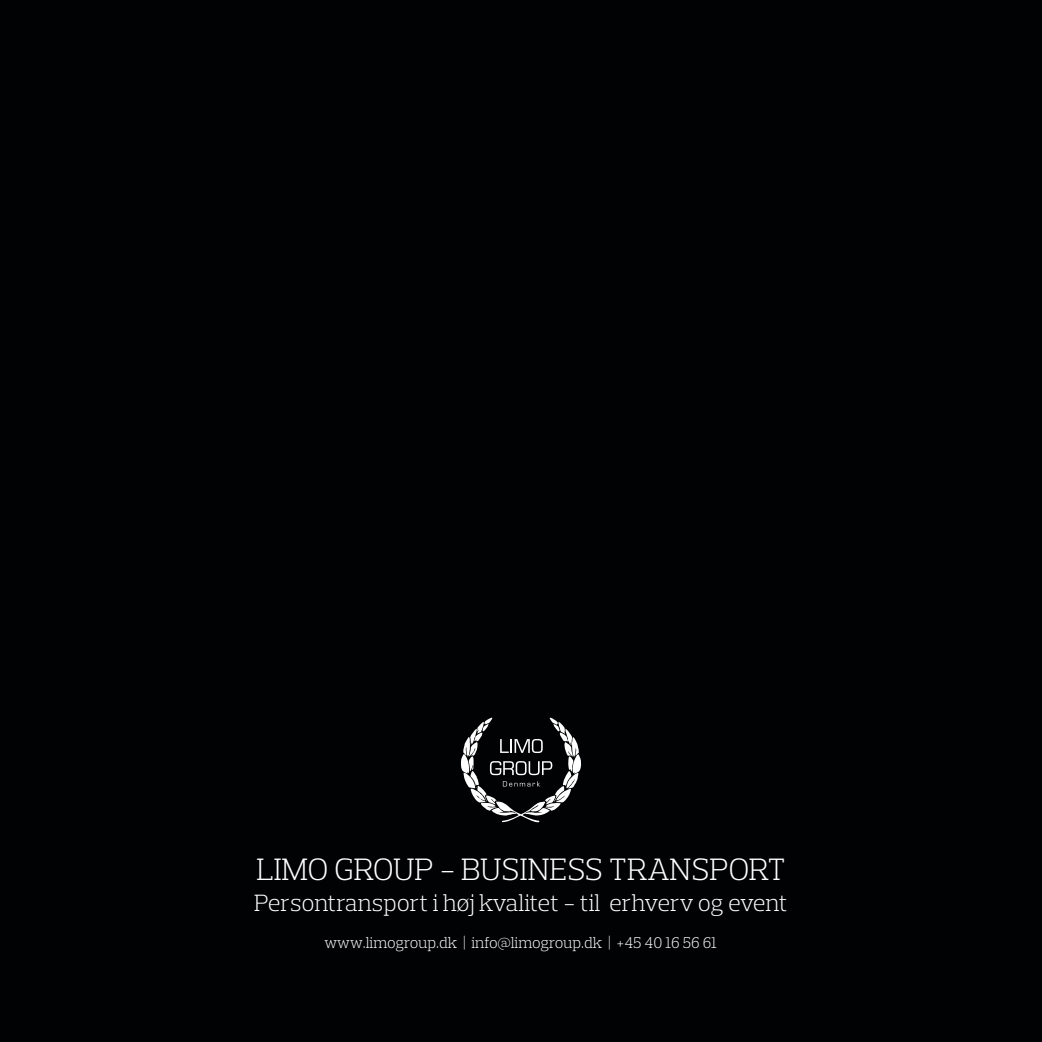
<style>
.page{position:relative;width:1042px;height:1042px;background:#010203}
.page>*{position:absolute;margin:0;border:0;box-sizing:border-box;transform-origin:0 0}
.t1{font:300 31.5px "Prelo Slab";color:#fff}
.t2{font:300 23.97px "Prelo Slab";letter-spacing:-.005em;color:#fff}
.t3{font:300 15.75px "Prelo Slab";color:#fff}
</style>
<div class="page">
<svg style="left:460px;top:717px;width:121px;height:105px"></svg>
<h1 class="t1" style="left:256px;top:849px;width:531px">LIMO GROUP - BUSINESS TRANSPORT</h1>
<h2 class="t2" style="left:254px;top:888px;width:535px">Persontransport i høj kvalitet - til erhverv og event</h2>
<p class="t3" style="left:324px;top:933px;width:394px">www.limogroup.dk | info@limogroup.dk | +45 40 16 56 61</p>
</div>
